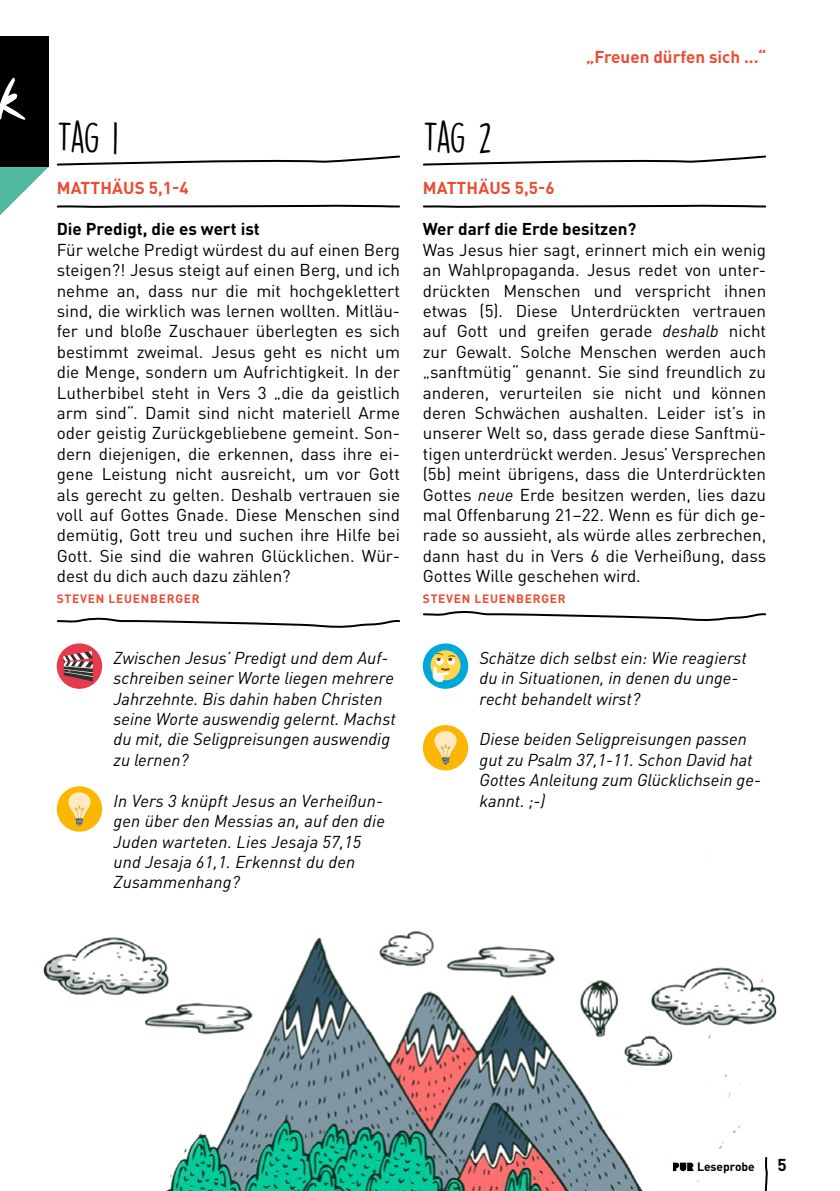
<style>
.page{position:relative;width:840px;height:1191px;background:#fff}
.page>*{position:absolute;margin:0;border:0;box-sizing:border-box;transform-origin:0 0}
.t1{font:64px "WC Mano Negra Bta";color:#fff}
.t2{font:39.6px "Lemon Yellow Sun";letter-spacing:-.065em;color:#000}
.t3{font:17px/20.4px "DINOT";color:#000;text-align:justify}
.t4{font:italic 17px/20.4px "DINOT";color:#000}
.t5{font:700 17px "DINOT";color:#ea4d33}
.t6{font:700 17px "DINOT";color:#000}
.t7{font:700 12px "DINOT";letter-spacing:.06em;color:#ea4d33}
.t8{font:700 12px "DINOT";color:#000}
.s1{font-style:italic}
</style>
<div class="page">
<svg style="left:0;top:167px;width:48px;height:48px"></svg>
<div style="left:0;top:37px;width:48px;height:130px;background:#000"></div>
<svg style="left:56px;top:155px;width:344px;height:11px"></svg>
<svg style="left:56px;top:204px;width:344px;height:4px"></svg>
<svg style="left:56px;top:617px;width:344px;height:11px"></svg>
<div style="left:57px;top:643px;width:45px;height:46px;background:#e83a4d;border-radius:50%"></div>
<svg style="left:63px;top:651px;width:30px;height:30px"></svg>
<svg style="left:422px;top:155px;width:345px;height:11px"></svg>
<svg style="left:422px;top:204px;width:344px;height:4px"></svg>
<svg style="left:422px;top:611px;width:345px;height:10px"></svg>
<div style="left:422px;top:643px;width:46px;height:46px;background:#00a7da;border-radius:50%"></div>
<svg style="left:430px;top:650px;width:30px;height:30px"></svg>
<svg style="left:432px;top:652px;width:23px;height:30px"></svg>
<div style="left:422px;top:725px;width:46px;height:45px;background:#fab600;border-radius:50%"></div>
<svg style="left:434px;top:731px;width:22px;height:33px"></svg>
<img style="left:43px;top:786px;width:734px;height:405px">
<svg style="left:762px;top:1155px;width:6px;height:36px"></svg>
<svg style="left:672px;top:1162px;width:21px;height:9px"></svg>
<h1 class="t1" style="left:-4px;top:56px;width:28px">k</h1>
<h2 class="t2" style="left:57px;top:112px;width:63px">Tag 1</h2>
<p class="t5" style="left:57px;top:177px;width:133px">MATTHÄUS 5,1-4</p>
<p class="t6" style="left:57px;top:218px;width:204px">Die Predigt, die es wert ist</p>
<p class="t3" style="left:57px;top:239px;width:345px">Für welche Predigt würdest du auf einen Berg steigen?! Jesus steigt auf einen Berg, und ich nehme an, dass nur die mit hochgeklettert sind, die wirklich was lernen wollten. Mitläu&shy;fer und bloße Zuschauer überlegten es sich bestimmt zweimal. Jesus geht es nicht um die Menge, sondern um Aufrichtigkeit. In der Lutherbibel steht in Vers 3 „die da geistlich arm sind“. Damit sind nicht materiell Arme oder geistig Zurückgebliebene gemeint. Son&shy;dern diejenigen, die erkennen, dass ihre ei&shy;gene Leistung nicht ausreicht, um vor Gott als gerecht zu gelten. Deshalb vertrauen sie voll auf Gottes Gnade. Diese Menschen sind demütig, Gott treu und suchen ihre Hilfe bei Gott. Sie sind die wahren Glücklichen. Wür&shy;dest du dich auch dazu zählen?</p>
<p class="t7" style="left:57px;top:590px;width:144px">STEVEN LEUENBERGER</p>
<p class="t4" style="left:113px;top:647px;width:283px">Zwischen Jesus’ Predigt und dem Auf&shy;schreiben seiner Worte liegen mehrere Jahrzehnte. Bis dahin haben Christen seine Worte auswendig gelernt. Machst du mit, die Seligpreisungen auswendig zu lernen?</p>
<p class="t4" style="left:113px;top:790px;width:273px">In Vers 3 knüpft Jesus an Verheißun&shy;gen über den Messias an, auf den die<br>Juden warteten. Lies Jesaja 57,15 und Jesaja 61,1. Erkennst du den<br>Zusammenhang?</p>
<p class="t5" style="left:586px;top:46px;width:181px">„Freuen dürfen sich ...“</p>
<h2 class="t2" style="left:422px;top:112px;width:71px">Tag 2</h2>
<p class="t5" style="left:422px;top:177px;width:133px">MATTHÄUS 5,5-6</p>
<p class="t6" style="left:422px;top:218px;width:215px">Wer darf die Erde besitzen?</p>
<p class="t3" style="left:422px;top:239px;width:345px">Was Jesus hier sagt, erinnert mich ein wenig an Wahlpropaganda. Jesus redet von unter&shy;drückten Menschen und verspricht ihnen etwas (5). Diese Unterdrückten vertrauen auf Gott und greifen gerade <span class="s1">deshalb</span> nicht zur Gewalt. Solche Menschen werden auch „sanftmütig“ genannt. Sie sind freundlich zu anderen, verurteilen sie nicht und können deren Schwächen aushalten. Leider ist’s in unserer Welt so, dass gerade diese Sanftmü&shy;tigen unterdrückt werden. Jesus’ Versprechen (5b) meint übrigens, dass die Unterdrückten Gottes <span class="s1">neue</span> Erde besitzen werden, lies dazu mal Offenbarung 21–22. Wenn es für dich ge&shy;rade so aussieht, als würde alles zerbrechen, dann hast du in Vers 6 die Verheißung, dass Gottes Wille geschehen wird.</p>
<p class="t7" style="left:422px;top:590px;width:144px">STEVEN LEUENBERGER</p>
<p class="t4" style="left:479px;top:647px;width:269px">Schätze dich selbst ein: Wie reagierst du in Situationen, in denen du unge&shy;recht behandelt wirst?</p>
<p class="t4" style="left:479px;top:729px;width:283px">Diese beiden Seligpreisungen passen gut zu Psalm 37,1-11. Schon David hat<br>Gottes Anleitung zum Glücklichsein ge&shy;kannt. ;-)</p>
<p class="t8" style="left:696px;top:1159px;width:59px">Leseprobe</p>
<p class="t6" style="left:777px;top:1153px;width:11px">5</p>
</div>
